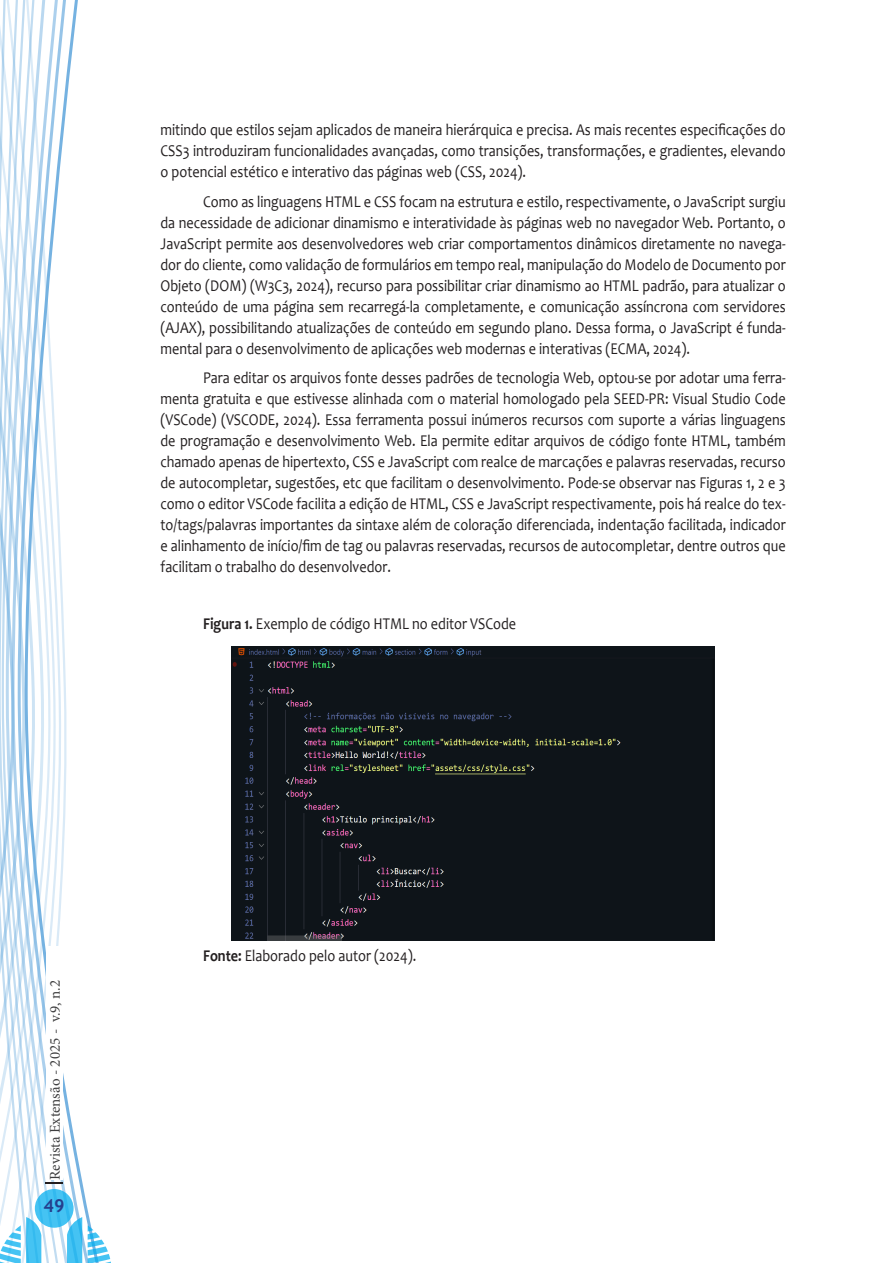
<style>
.page{position:relative;width:893px;height:1263px;background:#fff}
.page>*{position:absolute;margin:0;border:0;box-sizing:border-box;transform-origin:0 0}
.t1{font:700 18px "Trebuchet MS";color:#253f8e}
.Texto{font:16.5px/21px "Candara";color:#231f20;text-align:justify;scale:.86 1}
.t2{font:15px "Minion Pro";color:#3e3e3f}
.s1{font-weight:700}
</style>
<div class="page">
<svg style="left:0;top:0;width:82px;height:1263px"></svg>
<svg style="left:88px;top:1225px;width:23px;height:38px"></svg>
<img style="left:231px;top:646px;width:484px;height:294px">
<p class="Texto" style="left:161px;top:119px;width:728px">mitindo que estilos sejam aplicados de maneira hierárquica e precisa. As mais recentes especificações do CSS3 introduziram funcionalidades avançadas, como transições, transformações, e gradientes, elevando o potencial estético e interativo das páginas web (CSS, 2024).</p>
<p class="Texto" style="left:161px;top:190px;width:728px;text-indent:43px">Como as linguagens HTML e CSS focam na estrutura e estilo, respectivamente, o JavaScript surgiu da necessidade de adicionar dinamismo e interatividade às páginas web no navegador Web. Portanto, o JavaScript permite aos desenvolvedores web criar comportamentos dinâmicos diretamente no navega&shy;dor do cliente, como validação de formulários em tempo real, manipulação do Modelo de Documento por Objeto (DOM) (W3C3, 2024), recurso para possibilitar criar dinamismo ao HTML padrão, para atualizar o conteúdo de uma página sem recarregá-la completamente, e comunicação assíncrona com servidores (AJAX), possibilitando atualizações de conteúdo em segundo plano. Dessa forma, o JavaScript é funda&shy;mental para o desenvolvimento de aplicações web modernas e interativas (ECMA, 2024).</p>
<p class="Texto" style="left:161px;top:367px;width:728px;text-indent:43px">Para editar os arquivos fonte desses padrões de tecnologia Web, optou-se por adotar uma ferra&shy;menta gratuita e que estivesse alinhada com o material homologado pela SEED-PR: Visual Studio Code (VSCode) (VSCODE, 2024). Essa ferramenta possui inúmeros recursos com suporte a várias linguagens de programação e desenvolvimento Web. Ela permite editar arquivos de código fonte HTML, também chamado apenas de hipertexto, CSS e JavaScript com realce de marcações e palavras reservadas, recurso de autocompletar, sugestões, etc que facilitam o desenvolvimento. Pode-se observar nas Figuras 1, 2 e 3 como o editor VSCode facilita a edição de HTML, CSS e JavaScript respectivamente, pois há realce do tex&shy;to/tags/palavras importantes da sintaxe além de coloração diferenciada, indentação facilitada, indicador e alinhamento de início/fim de tag ou palavras reservadas, recursos de autocompletar, dentre outros que facilitam o trabalho do desenvolvedor.</p>
<p class="Texto" style="left:203px;top:612px;width:366px"><span class="s1">Figura 1.</span> Exemplo de código HTML no editor VSCode</p>
<p class="t2" style="left:45px;top:1180px;width:201px;rotate:-90deg">Revista Extensão - 2025 - v.9, n.2</p>
<p class="t1" style="left:44px;top:1194px;width:23px">49</p>
<p class="Texto" style="left:203px;top:945px;width:249px"><span class="s1">Fonte:</span> Elaborado pelo autor (2024).</p>
</div>
